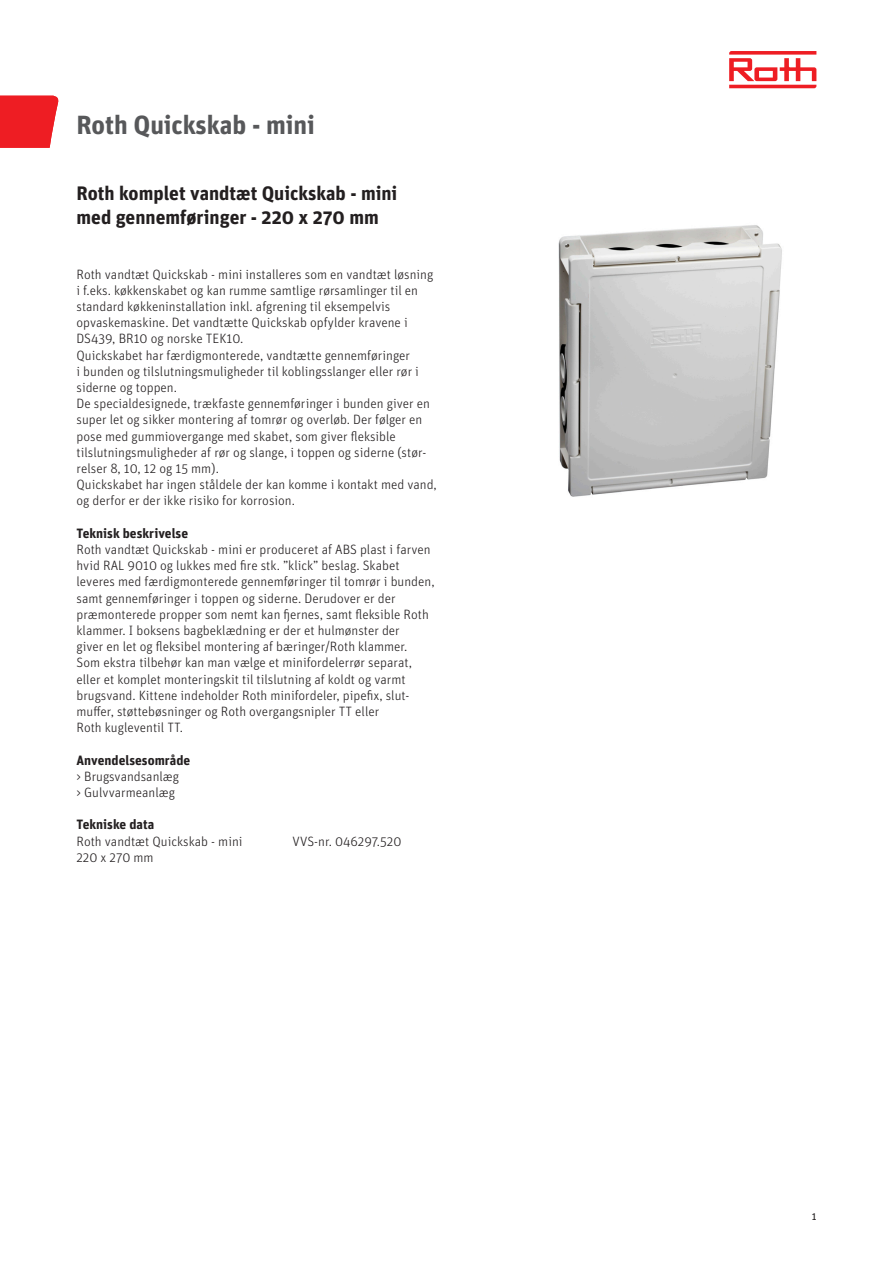
<style>
.page{position:relative;width:893px;height:1263px;background:#fff}
.page>*{position:absolute;margin:0;border:0;box-sizing:border-box;transform-origin:0 0}
.t1{font:700 26.25px "Unit OT";letter-spacing:-.005em;color:#57585a}
.t2{font:700 19.5px/23.4px "Unit OT";color:#231f20}
.t3{font:300 13.5px/16.2px "Unit OT";color:#231f20}
.t4{font:700 13.5px "Unit OT";color:#231f20}
.t5{font:10.5px "Unit OT";color:#231f20}
</style>
<div class="page">
<svg style="left:729px;top:51px;width:87px;height:37px"></svg>
<svg style="left:0;top:96px;width:59px;height:52px;background:#ef2f34"></svg>
<img style="left:558px;top:225px;width:224px;height:272px">
<p class="t1" style="left:77px;top:107px;width:240px">Roth Quickskab - mini</p>
<p class="t2" style="left:77px;top:182px;width:322px">Roth komplet vandtæt Quickskab - mini med gennemføringer - 220 x 270 mm</p>
<p class="t3" style="left:77px;top:266px;width:358px">Roth vandtæt Quickskab - mini installeres som en vandtæt løsning i f.eks. køkkenskabet og kan rumme samtlige rørsamlinger til en standard køkkeninstallation inkl. afgrening til eksempelvis</p>
<p class="t3" style="left:77px;top:314px;width:333px">opvaskemaskine. Det vandtætte Quickskab opfylder kravene i<br>DS439, BR10 og norske TEK10.</p>
<p class="t3" style="left:77px;top:347px;width:335px">Quickskabet har færdigmonterede, vandtætte gennemføringer</p>
<p class="t3" style="left:77px;top:363px;width:344px">i bunden og tilslutningsmuligheder til koblingsslanger eller rør i siderne og toppen.</p>
<p class="t3" style="left:77px;top:395px;width:355px">De specialdesignede, trækfaste gennemføringer i bunden giver en super let og sikker montering af tomrør og overløb. Der følger en pose med gummiovergange med skabet, som giver fleksible</p>
<p class="t3" style="left:77px;top:444px;width:351px">tilslutningsmuligheder af rør og slange, i toppen og siderne (stør&shy;relser 8, 10, 12 og 15 mm).</p>
<p class="t3" style="left:77px;top:476px;width:362px">Quickskabet har ingen ståldele der kan komme i kontakt med vand, og derfor er der ikke risiko for korrosion.</p>
<p class="t4" style="left:77px;top:524px;width:113px">Teknisk beskrivelse</p>
<p class="t3" style="left:77px;top:541px;width:360px">Roth vandtæt Quickskab - mini er produceret af ABS plast i farven hvid RAL 9010 og lukkes med fire stk. ”klick” beslag. Skabet leveres med færdigmonterede gennemføringer til tomrør i bunden,</p>
<p class="t3" style="left:77px;top:590px;width:354px">samt gennemføringer i toppen og siderne. Derudover er der præmonterede propper som nemt kan fjernes, samt fleksible Roth klammer. I boksens bagbeklædning er der et hulmønster der</p>
<p class="t3" style="left:77px;top:638px;width:333px">giver en let og fleksibel montering af bæringer/Roth klammer.</p>
<p class="t3" style="left:77px;top:655px;width:337px">Som ekstra tilbehør kan man vælge et minifordelerrør separat, eller et komplet monteringskit til tilslutning af koldt og varmt brugsvand. Kittene indeholder Roth minifordeler, pipefix, slut&shy;muffer, støttebøsninger og Roth overgangsnipler TT eller<br>Roth kugleventil TT.</p>
<p class="t4" style="left:77px;top:751px;width:115px">Anvendelsesområde</p>
<p class="t3" style="left:77px;top:768px;width:104px">&gt; Brugsvandsanlæg &gt; Gulvvarmeanlæg</p>
<p class="t4" style="left:77px;top:816px;width:79px">Tekniske data</p>
<p class="t3" style="left:77px;top:833px;width:167px">Roth vandtæt Quickskab - mini</p>
<p class="t3" style="left:293px;top:833px;width:110px">VVS-nr. 046297.520</p>
<p class="t3" style="left:77px;top:849px;width:79px">220 x 270 mm</p>
<p class="t5" style="left:812px;top:1210px;width:6px">1</p>
</div>
